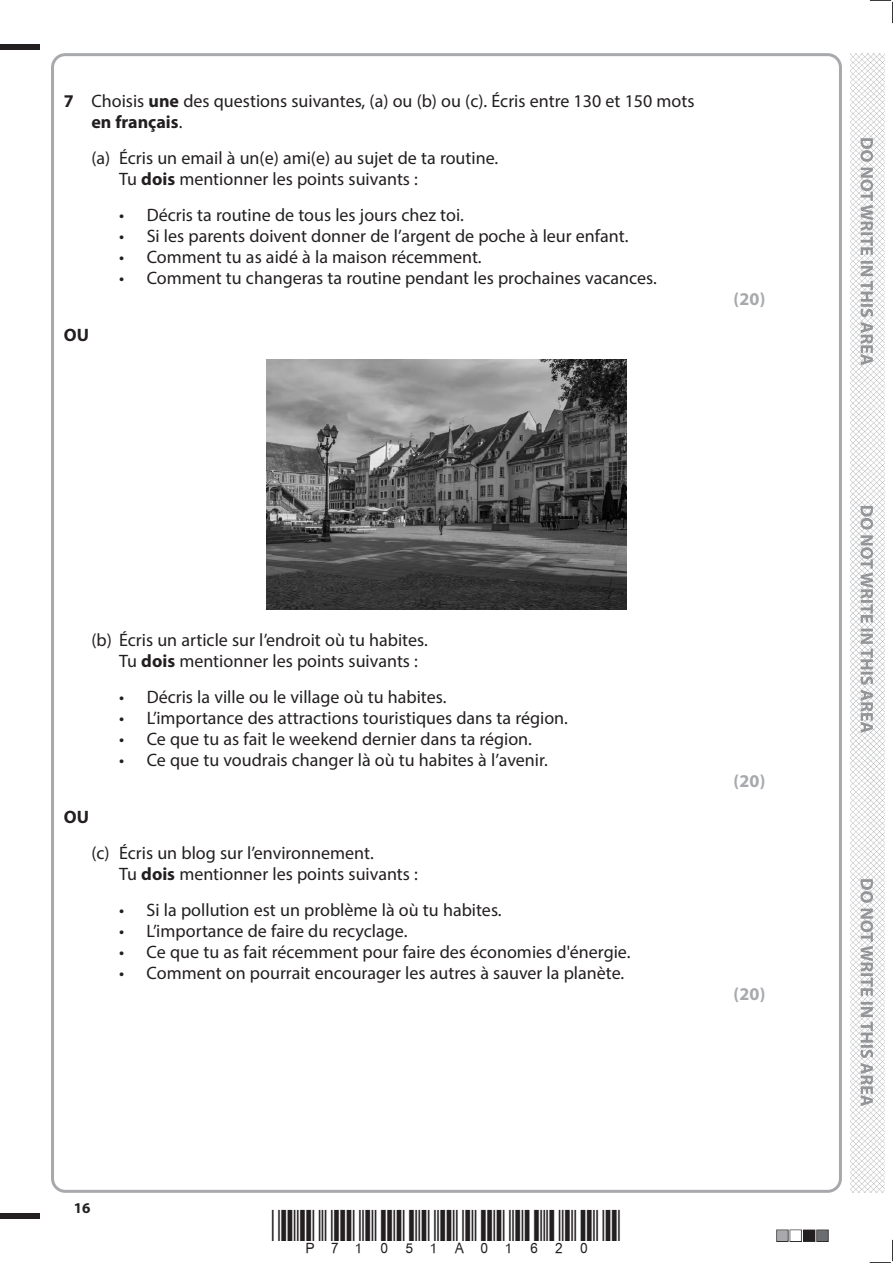
<style>
.page{position:relative;width:893px;height:1263px;background:#fff}
.page>*{position:absolute;margin:0;border:0;box-sizing:border-box;transform-origin:0 0}
.t1{font:18px/21px "Myriad Pro";color:#231f20}
.t2{font:700 18px "Myriad Pro";color:#a8a9ad}
.t3{font:700 18px "Myriad Pro";color:#231f20}
.t4{font:700 15px "Myriad Pro";color:#231f20}
.s1{font-weight:700}
</style>
<div class="page">
<div style="left:0;top:44px;width:40px;height:5px;background:#231f20"></div>
<div style="left:0;top:1214px;width:40px;height:5px;background:#231f20"></div>
<svg style="left:870px;top:0;width:23px;height:23px"></svg>
<svg style="left:870px;top:1240px;width:23px;height:23px"></svg>
<img style="left:850px;top:53px;width:34px;height:1140px">
<svg style="left:860px;top:138px;width:13px;height:968px"></svg>
<img style="left:266px;top:360px;width:361px;height:250px">
<p class="t1" style="left:91px;top:90px;width:605px;text-indent:-28px"><span class="s1">7</span> Choisis <span class="s1">une</span> des questions suivantes, (a) ou (b) ou (c). Écris entre 130 et 150 mots <span class="s1">en français</span>.</p>
<p class="t1" style="left:119px;top:147px;width:381px;text-indent:-28px">(a) Écris un email à un(e) ami(e) au sujet de ta routine.<br>Tu <span class="s1">dois</span> mentionner les points suivants :</p>
<p class="t1" style="left:119px;top:204px;width:346px">• Décris ta routine de tous les jours chez toi.</p>
<p class="t1" style="left:119px;top:225px;width:511px">• Si les parents doivent donner de l’argent de poche à leur enfant.</p>
<p class="t1" style="left:119px;top:246px;width:364px">• Comment tu as aidé à la maison récemment.</p>
<p class="t1" style="left:119px;top:267px;width:539px">• Comment tu changeras ta routine pendant les prochaines vacances.</p>
<p class="t3" style="left:64px;top:323px;width:27px">OU</p>
<p class="t2" style="left:734px;top:287px;width:33px">(20)</p>
<p class="t1" style="left:119px;top:630px;width:310px;text-indent:-28px">(b) Écris un article sur l’endroit où tu habites.<br>Tu <span class="s1">dois</span> mentionner les points suivants :</p>
<p class="t1" style="left:119px;top:687px;width:329px">• Décris la ville ou le village où tu habites.</p>
<p class="t1" style="left:119px;top:708px;width:450px">• L’importance des attractions touristiques dans ta région.</p>
<p class="t1" style="left:119px;top:729px;width:414px">• Ce que tu as fait le weekend dernier dans ta région.</p>
<p class="t1" style="left:119px;top:750px;width:430px">• Ce que tu voudrais changer là où tu habites à l’avenir.</p>
<p class="t3" style="left:64px;top:806px;width:27px">OU</p>
<p class="t1" style="left:119px;top:843px;width:300px;text-indent:-28px">(c) Écris un blog sur l’environnement.<br>Tu <span class="s1">dois</span> mentionner les points suivants :</p>
<p class="t1" style="left:119px;top:899px;width:384px">• Si la pollution est un problème là où tu habites.</p>
<p class="t1" style="left:119px;top:920px;width:290px">• L’importance de faire du recyclage.</p>
<p class="t1" style="left:119px;top:941px;width:513px">• Ce que tu as fait récemment pour faire des économies d'énergie.</p>
<p class="t1" style="left:119px;top:962px;width:507px">• Comment on pourrait encourager les autres à sauver la planète.</p>
<p class="t4" style="left:74px;top:1198px;width:18px">16</p>
<p class="t2" style="left:734px;top:770px;width:33px">(20)</p>
<p class="t2" style="left:733px;top:983px;width:33px">(20)</p>
</div>
